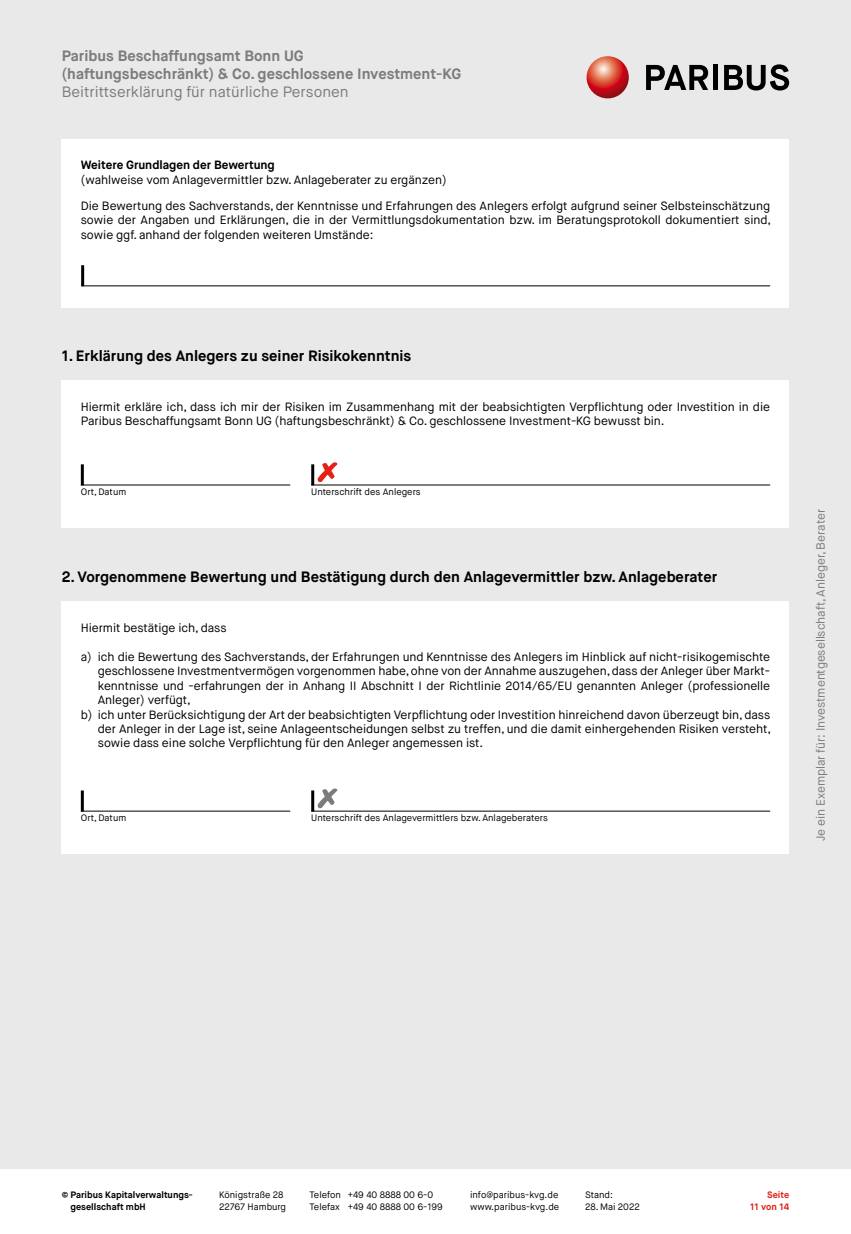
<style>
.page{position:relative;width:851px;height:1234px;background:#fff}
.page>*{position:absolute;margin:0;border:0;box-sizing:border-box;transform-origin:0 0}
.t1{font:700 15px "Maison Neue";color:#000}
.t2{font:700 15px/18px "Maison Neue";color:#7b7c7e}
.t3{font:15px "Maison Neue";color:#7b7c7e}
.t4{font:12px/14.4px "Maison Neue";letter-spacing:-.005em;color:#000}
.t5{font:12px "Maison Neue";letter-spacing:-.005em;color:#7b7c7e}
.t6{font:700 12px "Maison Neue";letter-spacing:-.005em;color:#000}
.t7{font:9.3px/11.1px "Maison Neue";color:#000}
.t8{font:700 9.3px/11.1px "Maison Neue";color:#000}
.t9{font:700 9.3px/11.1px "Maison Neue";color:#e32119;text-align:right}
</style>
<div class="page">
<div style="left:0;top:0;width:850px;height:1168px;background:#e9e9ea"></div>
<svg style="left:586px;top:56px;width:42px;height:42px"></svg>
<svg style="left:646px;top:65px;width:62px;height:25px"></svg>
<hr style="left:713px;top:65px;width:4px;height:25px;background:#000">
<svg style="left:724px;top:64px;width:65px;height:26px"></svg>
<div style="left:62px;top:139px;width:727px;height:168px;background:#fff"></div>
<hr style="left:81px;top:265px;width:3px;height:21px;background:#000">
<hr style="left:81px;top:285px;width:689px;height:1px;background:#000">
<div style="left:62px;top:380px;width:727px;height:147px;background:#fff"></div>
<hr style="left:81px;top:464px;width:3px;height:21px;background:#000">
<hr style="left:81px;top:484px;width:209px;height:1px;background:#000">
<hr style="left:311px;top:464px;width:3px;height:21px;background:#000">
<hr style="left:311px;top:484px;width:459px;height:1px;background:#000">
<svg style="left:317px;top:462px;width:21px;height:23px"></svg>
<div style="left:62px;top:601px;width:727px;height:252px;background:#fff"></div>
<hr style="left:81px;top:790px;width:3px;height:21px;background:#000">
<hr style="left:81px;top:810px;width:209px;height:1px;background:#000">
<hr style="left:311px;top:790px;width:3px;height:21px;background:#000">
<hr style="left:311px;top:810px;width:459px;height:1px;background:#000">
<svg style="left:317px;top:788px;width:21px;height:23px"></svg>
<p class="t2" style="left:62px;top:47px;width:401px">Paribus Beschaffungsamt Bonn UG<br>(haftungsbeschränkt) &amp; Co. geschlossene Investment-KG</p>
<p class="t3" style="left:62px;top:83px;width:288px">Beitrittserklärung für natürliche Personen</p>
<p class="t6" style="left:81px;top:158px;width:195px">Weitere Grundlagen der Bewertung</p>
<p class="t4" style="left:81px;top:167px;width:690px;line-height:26.1px">(wahlweise vom Anlagevermittler bzw. Anlageberater zu ergänzen)<br>Die Bewertung des Sachverstands, der Kenntnisse und Erfahrungen des Anlegers erfolgt aufgrund seiner Selbsteinschätzung</p>
<p class="t4" style="left:81px;top:213px;width:691px">sowie der Angaben und Erklärungen, die in der Vermittlungsdokumentation bzw. im Beratungsprotokoll dokumentiert sind, sowie ggf. anhand der folgenden weiteren Umstände:</p>
<p class="t1" style="left:62px;top:346px;width:351px">1. Erklärung des Anlegers zu seiner Risikokenntnis</p>
<p class="t4" style="left:81px;top:399px;width:690px">Hiermit erkläre ich, dass ich mir der Risiken im Zusammenhang mit der beabsichtigten Verpflichtung oder Investition in die<br>Paribus Beschaffungsamt Bonn UG (haftungsbeschränkt) &amp; Co. geschlossene Investment-KG bewusst bin.</p>
<p class="t7" style="left:81px;top:486px;width:47px">Ort, Datum</p>
<p class="t7" style="left:311px;top:486px;width:111px">Unterschrift des Anlegers</p>
<p class="t1" style="left:62px;top:567px;width:657px">2. Vorgenommene Bewertung und Bestätigung durch den Anlagevermittler bzw. Anlageberater</p>
<p class="t4" style="left:81px;top:620px;width:147px">Hiermit bestätige ich, dass</p>
<p class="t4" style="left:81px;top:649px;width:690px">a) ich die Bewertung des Sachverstands, der Erfahrungen und Kenntnisse des Anlegers im Hinblick auf nicht-risikogemischte</p>
<p class="t4" style="left:98px;top:664px;width:673px">geschlossene Investmentvermögen vorgenommen habe, ohne von der Annahme auszugehen, dass der Anleger über Markt-</p>
<p class="t4" style="left:98px;top:678px;width:673px">kenntnisse und -erfahrungen der in Anhang II Abschnitt I der Richtlinie 2014/65/EU genannten Anleger (professionelle</p>
<p class="t4" style="left:98px;top:692px;width:94px">Anleger) verfügt,</p>
<p class="t4" style="left:81px;top:707px;width:690px">b) ich unter Berücksichtigung der Art der beabsichtigten Verpflichtung oder Investition hinreichend davon überzeugt bin, dass</p>
<p class="t4" style="left:98px;top:721px;width:674px">der Anleger in der Lage ist, seine Anlageentscheidungen selbst zu treffen, und die damit einhergehenden Risiken versteht,</p>
<p class="t4" style="left:98px;top:736px;width:387px">sowie dass eine solche Verpflichtung für den Anleger angemessen ist.</p>
<p class="t7" style="left:81px;top:812px;width:47px">Ort, Datum</p>
<p class="t7" style="left:311px;top:812px;width:238px">Unterschrift des Anlagevermittlers bzw. Anlageberaters</p>
<p class="t5" style="left:813px;top:841px;width:333px;rotate:-90deg">Je ein Exemplar für: Investmentgesellschaft, Anleger, Berater</p>
<p class="t8" style="left:70px;top:1189px;width:123px;text-indent:-9px">© Paribus Kapitalverwaltungs&shy;gesellschaft mbH</p>
<p class="t7" style="left:219px;top:1189px;width:68px">Königstraße 28<br>22767 Hamburg</p>
<p class="t7" style="left:309px;top:1189px;width:135px">Telefon +49 40 8888 00 6-0<br>Telefax +49 40 8888 00 6-199</p>
<p class="t7" style="left:470px;top:1189px;width:91px">info@paribus-kvg.de www.paribus-kvg.de</p>
<p class="t7" style="left:585px;top:1189px;width:29px">Stand:</p>
<p class="t7" style="left:585px;top:1200px;width:56px">28. Mai 2022</p>
<p class="t9" style="left:750px;top:1189px;width:41px">Seite<br>11 von 14</p>
</div>
